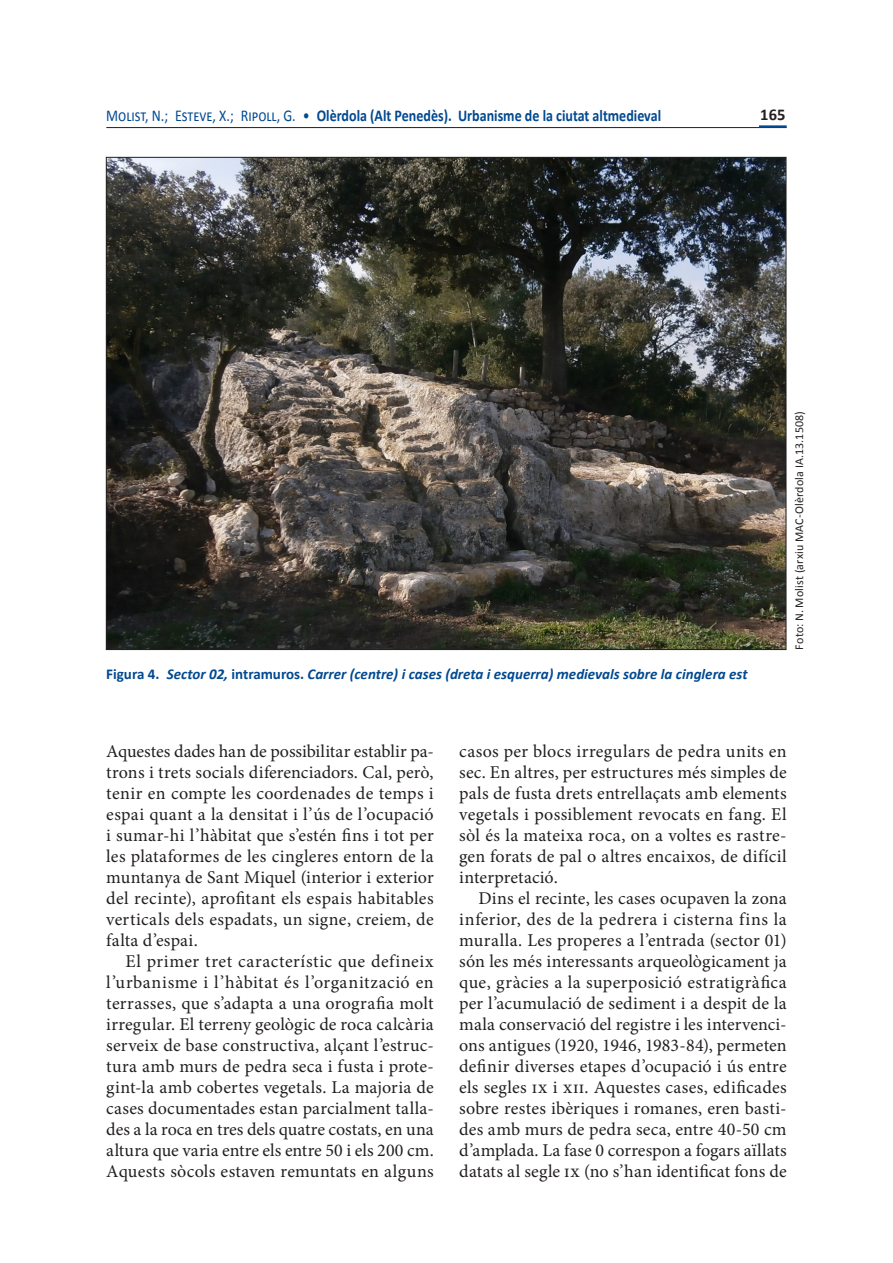
<style>
.page{position:relative;width:893px;height:1263px;background:#fff}
.page>*{position:absolute;margin:0;border:0;box-sizing:border-box;transform-origin:0 0}
.text_sagnat{font:18px/21px "Minion Pro";letter-spacing:.01em;color:#231f20;text-align:justify}
.t1{font:700 16.5px "Calibri";color:#014990;scale:.85 1}
.t2{font:700 16.5px "Calibri";color:#231f20}
.peu_foto{font:italic 700 15px "Calibri";color:#014990}
.AUTOR-FOTGRAFIA-LATE{font:12px "Calibri";letter-spacing:.015em;color:#231f20}
.s1{font-weight:400}
.s2{font-style:normal}
</style>
<div class="page">
<hr style="left:106px;top:127px;width:681px;height:1px;background:#231f20">
<hr style="left:759px;top:125px;width:28px;height:3px;background:#014990">
<img style="left:108px;top:159px;width:676px;height:489px">
<p class="t1" style="left:106px;top:105px;width:654px"><span class="s1">Molist, N.; Esteve, X.; Ripoll, G. •</span> Olèrdola (Alt Penedès). Urbanisme de la ciutat altmedieval</p>
<p class="t2" style="left:760px;top:104px;width:27px">165</p>
<p class="peu_foto" style="left:106px;top:664px;width:643px"><span class="s2">Figura 4.</span> Sector 02, <span class="s2">intramuros.</span> Carrer (centre) i cases (dreta i esquerra) medievals sobre la cinglera est</p>
<p class="AUTOR-FOTGRAFIA-LATE" style="left:791px;top:649px;width:240px;rotate:-90deg">Foto: N. Molist (arxiu MAC-Olèrdola IA.13.1508)</p>
<p class="text_sagnat" style="left:106px;top:741px;width:329px">Aquestes dades han de possibilitar establir pa&shy;trons i trets socials diferenciadors. Cal, però, tenir en compte les coordenades de temps i espai quant a la densitat i l’ús de l’ocupació i sumar-hi l’hàbitat que s’estén fins i tot per les plataformes de les cingleres entorn de la muntanya de Sant Miquel (interior i exterior del recinte), aprofitant els espais habitables verticals dels espadats, un signe, creiem, de falta d’espai.</p>
<p class="text_sagnat" style="left:106px;top:951px;width:329px;text-indent:19px">El primer tret característic que defineix l’urbanisme i l’hàbitat és l’organització en terrasses, que s’adapta a una orografia molt irregular. El terreny geològic de roca calcària serveix de base constructiva, alçant l’estruc&shy;tura amb murs de pedra seca i fusta i prote&shy;gint-la amb cobertes vegetals. La majoria de cases documentades estan parcialment talla&shy;des a la roca en tres dels quatre costats, en una altura que varia entre els entre 50 i els 200 cm.<br>Aquests sòcols estaven remuntats en alguns</p>
<p class="text_sagnat" style="left:459px;top:741px;width:329px">casos per blocs irregulars de pedra units en sec. En altres, per estructures més simples de pals de fusta drets entrellaçats amb elements vegetals i possiblement revocats en fang. El sòl és la mateixa roca, on a voltes es rastre&shy;gen forats de pal o altres encaixos, de difícil interpretació.</p>
<p class="text_sagnat" style="left:459px;top:888px;width:329px;text-indent:19px">Dins el recinte, les cases ocupaven la zona inferior, des de la pedrera i cisterna fins la muralla. Les properes a l’entrada (sector 01) són les més interessants arqueològicament ja que, gràcies a la superposició estratigràfica per l’acumulació de sediment i a despit de la mala conservació del registre i les intervenci&shy;ons antigues (1920, 1946, 1983-84), permeten definir diverses etapes d’ocupació i ús entre els segles ix i xii. Aquestes cases, edificades sobre restes ibèriques i romanes, eren basti&shy;des amb murs de pedra seca, entre 40-50 cm d’amplada. La fase 0 correspon a fogars aïllats datats al segle ix (no s’han identificat fons de</p>
</div>
